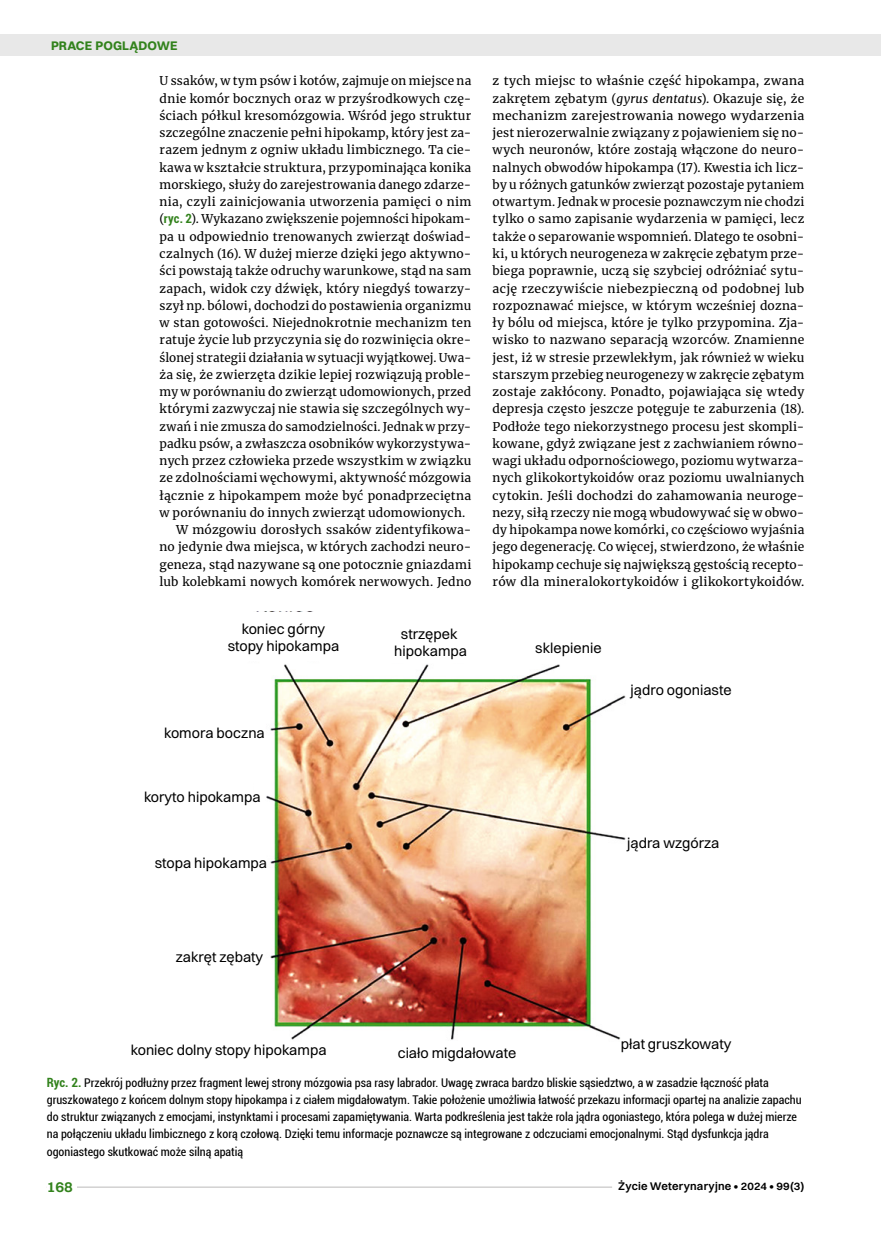
<style>
.page{position:relative;width:881px;height:1234px;background:#fff}
.page>*{position:absolute;margin:0;border:0;box-sizing:border-box;transform-origin:0 0}
.t1{font:600 15px "Switzer";color:#32821c}
.t2{font:14.4px/17.4px "Switzer";color:#000;text-align:center}
.t3{font:700 12.6px "Switzer";color:#32821c}
.t4{font:12px/17.2px "Merriweather";letter-spacing:.015em;color:#000;text-align:justify}
.t5{font:condensed 12px/17.2px "Roboto";color:#000}
.t6{font:600 11.25px "Switzer";letter-spacing:.015em;color:#000}
.s1{font-family:"Roboto";font-weight:700;font-stretch:condensed;font-size:12.75px;color:#32821c}
.s2{font-style:italic}
.s3{font-weight:700;font-size:12.75px;color:#32821c}
</style>
<div class="page">
<img style="left:266px;top:664px;width:360px;height:376px">
<div style="left:0;top:35px;width:880px;height:21px;background:#e8e8e8"></div>
<hr style="left:47px;top:1186px;width:565px;height:1px;background:#d2d1d1">
<div style="left:47px;top:1178px;width:30px;height:15px;background:#fff"></div>
<p class="t3" style="left:51px;top:37px;width:128px">PRACE POGLĄDOWE</p>
<p class="t4" style="left:159px;top:72px;width:313px">U ssaków, w tym psów i kotów, zajmuje on miejsce na</p>
<p class="t4" style="left:159px;top:89px;width:313px">dnie komór bocznych oraz w przyśrodkowych czę-</p>
<p class="t4" style="left:159px;top:106px;width:313px">ściach półkul kresomózgowia. Wśród jego struktur</p>
<p class="t4" style="left:159px;top:124px;width:313px">szczególne znaczenie pełni hipokamp, który jest za-</p>
<p class="t4" style="left:159px;top:141px;width:313px">razem jednym z ogniw układu limbicznego. Ta cie-</p>
<p class="t4" style="left:159px;top:158px;width:313px">kawa w kształcie struktura, przypominająca konika</p>
<p class="t4" style="left:159px;top:175px;width:313px">morskiego, służy do zarejestrowania danego zdarze-</p>
<p class="t4" style="left:159px;top:193px;width:313px">nia, czyli zainicjowania utworzenia pamięci o nim</p>
<p class="t4" style="left:159px;top:210px;width:313px">(<span class="s1">ryc. 2</span>). Wykazano zwiększenie pojemności hipokam-</p>
<p class="t4" style="left:159px;top:227px;width:313px">pa u odpowiednio trenowanych zwierząt doświad-</p>
<p class="t4" style="left:159px;top:244px;width:313px">czalnych (16). W dużej mierze dzięki jego aktywno-</p>
<p class="t4" style="left:159px;top:262px;width:313px">ści powstają także odruchy warunkowe, stąd na sam</p>
<p class="t4" style="left:159px;top:279px;width:313px">zapach, widok czy dźwięk, który niegdyś towarzy-</p>
<p class="t4" style="left:159px;top:296px;width:313px">szył np. bólowi, dochodzi do postawienia organizmu</p>
<p class="t4" style="left:159px;top:313px;width:313px">w stan gotowości. Niejednokrotnie mechanizm ten</p>
<p class="t4" style="left:159px;top:331px;width:313px">ratuje życie lub przyczynia się do rozwinięcia okre-</p>
<p class="t4" style="left:159px;top:348px;width:313px">ślonej strategii działania w sytuacji wyjątkowej. Uwa-</p>
<p class="t4" style="left:159px;top:365px;width:313px">ża się, że zwierzęta dzikie lepiej rozwiązują proble-</p>
<p class="t4" style="left:159px;top:382px;width:313px">my w porównaniu do zwierząt udomowionych, przed</p>
<p class="t4" style="left:159px;top:400px;width:313px">którymi zazwyczaj nie stawia się szczególnych wy-</p>
<p class="t4" style="left:159px;top:417px;width:313px">zwań i nie zmusza do samodzielności. Jednak w przy-</p>
<p class="t4" style="left:159px;top:434px;width:313px">padku psów, a zwłaszcza osobników wykorzystywa-</p>
<p class="t4" style="left:159px;top:451px;width:313px">nych przez człowieka przede wszystkim w związku</p>
<p class="t4" style="left:159px;top:469px;width:313px">ze zdolnościami węchowymi, aktywność mózgowia</p>
<p class="t4" style="left:159px;top:486px;width:313px">łącznie z hipokampem może być ponadprzeciętna</p>
<p class="t4" style="left:159px;top:503px;width:307px">w porównaniu do innych zwierząt udomowionych.</p>
<p class="t4" style="left:176px;top:520px;width:296px">W mózgowiu dorosłych ssaków zidentyfikowa-</p>
<p class="t4" style="left:159px;top:538px;width:313px">no jedynie dwa miejsca, w których zachodzi neuro-</p>
<p class="t4" style="left:159px;top:555px;width:313px">geneza, stąd nazywane są one potocznie gniazdami</p>
<p class="t4" style="left:159px;top:572px;width:313px">lub kolebkami nowych komórek nerwowych. Jedno</p>
<p class="t2" style="left:227px;top:620px;width:113px">koniec górny stopy hipokampa</p>
<p class="t2" style="left:164px;top:723px;width:102px">komora boczna</p>
<p class="t2" style="left:394px;top:625px;width:74px">strzępek hipokampa</p>
<p class="t4" style="left:492px;top:72px;width:313px">z tych miejsc to właśnie część hipokampa, zwana zakrętem zębatym (<span class="s2">gyrus dentatus</span>). Okazuje się, że mechanizm zarejestrowania nowego wydarzenia jest nierozerwalnie związany z pojawieniem się no&shy;wych neuronów, które zostają włączone do neuro&shy;nalnych obwodów hipokampa (17). Kwestia ich licz&shy;by u różnych gatunków zwierząt pozostaje pytaniem otwartym. Jednak w procesie poznawczym nie chodzi tylko o samo zapisanie wydarzenia w pamięci, lecz także o separowanie wspomnień. Dlatego te osobni&shy;ki, u których neurogeneza w zakręcie zębatym prze&shy;biega poprawnie, uczą się szybciej odróżniać sytu&shy;ację rzeczywiście niebezpieczną od podobnej lub rozpoznawać miejsce, w którym wcześniej dozna&shy;ły bólu od miejsca, które je tylko przypomina. Zja&shy;wisko to nazwano separacją wzorców. Znamienne jest, iż w stresie przewlekłym, jak również w wieku starszym przebieg neurogenezy w zakręcie zębatym zostaje zakłócony. Ponadto, pojawiająca się wtedy depresja często jeszcze potęguje te zaburzenia (18).<br>Podłoże tego niekorzystnego procesu jest skompli&shy;kowane, gdyż związane jest z zachwianiem równo&shy;wagi układu odpornościowego, poziomu wytwarza&shy;nych glikokortykoidów oraz poziomu uwalnianych cytokin. Jeśli dochodzi do zahamowania neuroge&shy;nezy, siłą rzeczy nie mogą wbudowywać się w obwo&shy;dy hipokampa nowe komórki, co częściowo wyjaśnia jego degenerację. Co więcej, stwierdzono, że właśnie hipokamp cechuje się największą gęstością recepto&shy;rów dla mineralokortykoidów i glikokortykoidów.</p>
<p class="t2" style="left:535px;top:638px;width:68px">sklepienie</p>
<p class="t2" style="left:630px;top:680px;width:102px">jądro ogoniaste</p>
<p class="t2" style="left:144px;top:787px;width:118px">koryto hipokampa</p>
<p class="t2" style="left:155px;top:854px;width:114px">stopa hipokampa</p>
<p class="t2" style="left:627px;top:834px;width:94px">jądra wzgórza</p>
<p class="t2" style="left:176px;top:948px;width:89px">zakręt zębaty</p>
<p class="t2" style="left:620px;top:1035px;width:112px">płat gruszkowaty</p>
<p class="t2" style="left:131px;top:1040px;width:197px">koniec dolny stopy hipokampa</p>
<p class="t2" style="left:397px;top:1043px;width:120px">ciało migdałowate</p>
<p class="t5" style="left:47px;top:1072px;width:756px"><span class="s3">Ryc. 2.</span> Przekrój podłużny przez fragment lewej strony mózgowia psa rasy labrador. Uwagę zwraca bardzo bliskie sąsiedztwo, a w zasadzie łączność płata gruszkowatego z końcem dolnym stopy hipokampa i z ciałem migdałowatym. Takie położenie umożliwia łatwość przekazu informacji opartej na analizie zapachu do struktur związanych z emocjami, instynktami i procesami zapamiętywania. Warta podkreślenia jest także rola jądra ogoniastego, która polega w dużej mierze na połączeniu układu limbicznego z korą czołową. Dzięki temu informacje poznawcze są integrowane z odczuciami emocjonalnymi. Stąd dysfunkcja jądra ogoniastego skutkować może silną apatią</p>
<p class="t1" style="left:47px;top:1177px;width:27px">168</p>
<p class="t6" style="left:618px;top:1179px;width:187px">Życie Weterynaryjne • 2024 • 99(3)</p>
</div>
